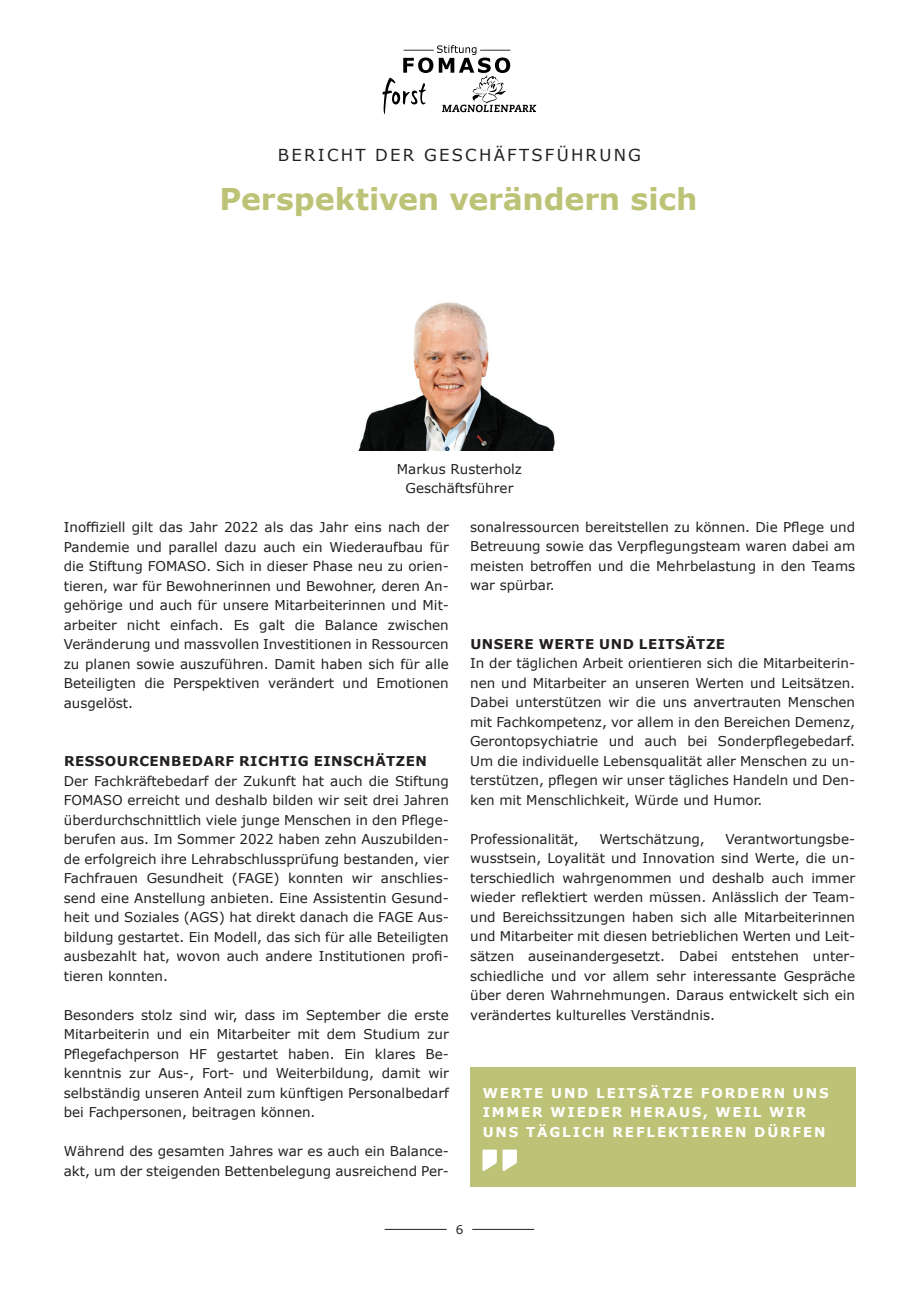
<style>
.page{position:relative;width:919px;height:1289px;background:#fff}
.page>*{position:absolute;margin:0;border:0;box-sizing:border-box;transform-origin:0 0}
.t1{font:700 30px "Verdana";color:#bdc376}
.t2{font:16.5px "Verdana";letter-spacing:.135em;color:#231f20}
.t3{font:13.5px/19.5px "Verdana";color:#231f20;text-align:justify}
.t4{font:700 13.5px/19.5px "Verdana";letter-spacing:.135em;color:#fff}
.t5{font:700 13.5px "Verdana";letter-spacing:.035em;color:#231f20}
.t6{font:12px "Verdana";color:#231f20}
</style>
<div class="page">
<hr style="left:384px;top:1228px;width:62px;height:1px;background:#231f20">
<hr style="left:472px;top:1228px;width:62px;height:1px;background:#231f20">
<svg style="left:382px;top:45px;width:154px;height:69px"></svg>
<hr style="left:480px;top:50px;width:30px;height:1px;background:#2e3335">
<div style="left:470px;top:1067px;width:385px;height:119px;background:#bdc376"></div>
<img style="left:358px;top:302px;width:197px;height:149px">
<svg style="left:482px;top:1149px;width:35px;height:21px"></svg>
<p class="t2" style="left:278px;top:144px;width:364px">BERICHT DER GESCHÄFTSFÜHRUNG</p>
<h1 class="t1" style="left:219px;top:178px;width:479px">Perspektiven verändern sich</h1>
<p class="t3" style="left:397px;top:458px;width:127px;text-align:center">Markus Rusterholz<br>Geschäftsführer</p>
<p class="t3" style="left:64px;top:517px;width:386px">Inoffiziell gilt das Jahr 2022 als das Jahr eins nach der Pandemie und parallel dazu auch ein Wiederaufbau für die Stiftung FOMASO. Sich in dieser Phase neu zu orien&shy;tieren, war für Bewohnerinnen und Bewohner, deren An&shy;gehörige und auch für unsere Mitarbeiterinnen und Mit&shy;arbeiter nicht einfach. Es galt die Balance zwischen Veränderung und massvollen Investitionen in Ressourcen zu planen sowie auszuführen. Damit haben sich für alle Beteiligten die Perspektiven verändert und Emotionen ausgelöst.</p>
<p class="t5" style="left:64px;top:751px;width:364px">RESSOURCENBEDARF RICHTIG EINSCHÄTZEN</p>
<p class="t3" style="left:64px;top:770px;width:386px">Der Fachkräftebedarf der Zukunft hat auch die Stiftung FOMASO erreicht und deshalb bilden wir seit drei Jahren überdurchschnittlich viele junge Menschen in den Pflege&shy;berufen aus. Im Sommer 2022 haben zehn Auszubilden&shy;de erfolgreich ihre Lehrabschlussprüfung bestanden, vier Fachfrauen Gesundheit (FAGE) konnten wir anschlies&shy;send eine Anstellung anbieten. Eine Assistentin Gesund&shy;heit und Soziales (AGS) hat direkt danach die FAGE Aus&shy;bildung gestartet. Ein Modell, das sich für alle Beteiligten ausbezahlt hat, wovon auch andere Institutionen profi&shy;tieren konnten.</p>
<p class="t3" style="left:64px;top:1004px;width:386px">Besonders stolz sind wir, dass im September die erste Mitarbeiterin und ein Mitarbeiter mit dem Studium zur Pflegefachperson HF gestartet haben. Ein klares Be&shy;kenntnis zur Aus-, Fort- und Weiterbildung, damit wir selbständig unseren Anteil zum künftigen Personalbedarf bei Fachpersonen, beitragen können.</p>
<p class="t3" style="left:64px;top:1141px;width:386px">Während des gesamten Jahres war es auch ein Balance&shy;akt, um der steigenden Bettenbelegung ausreichend Per-</p>
<p class="t3" style="left:470px;top:517px;width:386px">sonalressourcen bereitstellen zu können. Die Pflege und Betreuung sowie das Verpflegungsteam waren dabei am meisten betroffen und die Mehrbelastung in den Teams war spürbar.</p>
<p class="t5" style="left:470px;top:634px;width:256px">UNSERE WERTE UND LEITSÄTZE</p>
<p class="t3" style="left:470px;top:653px;width:386px">In der täglichen Arbeit orientieren sich die Mitarbeiterin&shy;nen und Mitarbeiter an unseren Werten und Leitsätzen.<br>Dabei unterstützen wir die uns anvertrauten Menschen mit Fachkompetenz, vor allem in den Bereichen Demenz, Gerontopsychiatrie und auch bei Sonderpflegebedarf.<br>Um die individuelle Lebensqualität aller Menschen zu un&shy;terstützen, pflegen wir unser tägliches Handeln und Den&shy;ken mit Menschlichkeit, Würde und Humor.</p>
<p class="t3" style="left:470px;top:829px;width:110px">Professionalität,</p>
<p class="t3" style="left:599px;top:829px;width:107px">Wertschätzung,</p>
<p class="t3" style="left:470px;top:829px;width:386px;text-indent:255px">Verantwortungsbe&shy;wusstsein, Loyalität und Innovation sind Werte, die un&shy;terschiedlich wahrgenommen und deshalb auch immer wieder reflektiert werden müssen. Anlässlich der Team&shy;und Bereichssitzungen haben sich alle Mitarbeiterinnen und Mitarbeiter mit diesen betrieblichen Werten und Leit&shy;sätzen auseinandergesetzt. Dabei entstehen unter&shy;schiedliche und vor allem sehr interessante Gespräche über deren Wahrnehmungen. Daraus entwickelt sich ein verändertes kulturelles Verständnis.</p>
<p class="t4" style="left:482px;top:1082px;width:347px">WERTE UND LEITSÄTZE FORDERN UNS<br>IMMER WIEDER HERAUS, WEIL WIR<br>UNS TÄGLICH REFLEKTIEREN DÜRFEN</p>
<p class="t6" style="left:455px;top:1221px;width:9px">6</p>
</div>
